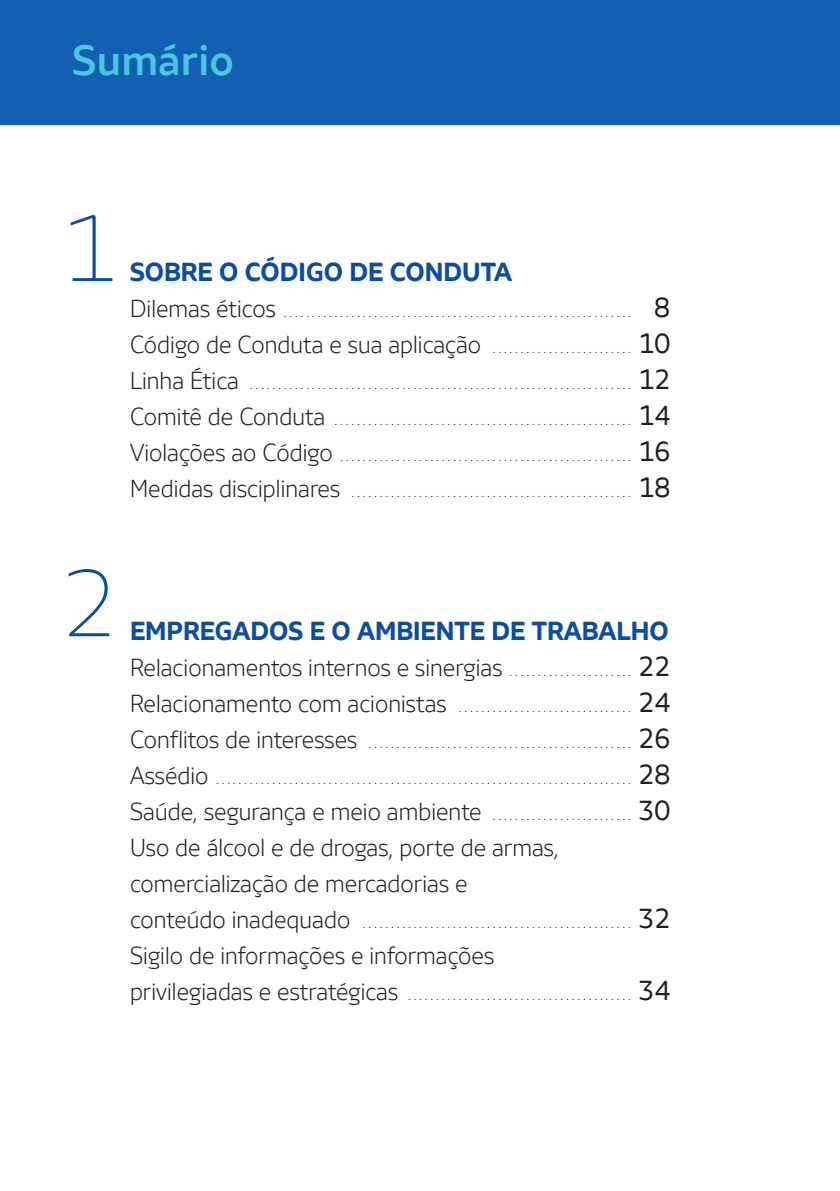
<style>
.page{position:relative;width:840px;height:1191px;background:#fff}
.page>*{position:absolute;margin:0;border:0;box-sizing:border-box;transform-origin:0 0}
.t1{font:100 96px "Votorantim Sans";color:#0d4da1}
.t2{font:500 42px "Votorantim Sans";color:#4cc6e0}
.t3{font:700 26px "Votorantim Sans";letter-spacing:-.025em;color:#0d4da1}
.t4{font:100 24px/36px "Votorantim Sans";color:#231f20;text-align:justify}
.s1{font-weight:300}
.s2{font-weight:400;font-size:28px}
</style>
<div class="page">
<div style="left:0;top:0;width:839px;height:125px;background:#1260b1"></div>
<h2 class="t2" style="left:72px;top:35px;width:163px">Sumário</h2>
<h1 class="t1" style="left:62px;top:196px;width:57px">1</h1>
<p class="t3" style="left:130px;top:256px;width:384px">SOBRE O CÓDIGO DE CONDUTA</p>
<p class="t4" style="left:130px;top:291px;width:542px"><span class="s1">Dilemas éticos</span> .............................................................. <span class="s2">8<br></span><span class="s1">Código de Conduta e sua aplicação</span> ......................... <span class="s2">10<br></span><span class="s1">Linha Ética</span> .................................................................... <span class="s2">12<br></span><span class="s1">Comitê de Conduta</span> ..................................................... <span class="s2">14<br></span><span class="s1">Violações ao Código</span> .................................................... <span class="s2">16<br></span><span class="s1">Medidas disciplinares</span> .................................................. <span class="s2">18</span></p>
<h1 class="t1" style="left:62px;top:551px;width:57px">2</h1>
<p class="t3" style="left:130px;top:615px;width:540px">eMPREGADOS E O AMBIENTE DE TRABALHO</p>
<p class="t4" style="left:130px;top:649px;width:542px;text-align:left"><span class="s1">Relacionamentos internos e sinergias</span> ...................... <span class="s2">22<br></span><span class="s1">Relacionamento com acionistas</span> ............................... <span class="s2">24<br></span><span class="s1">Conflitos de interesses</span> ............................................... <span class="s2">26<br></span><span class="s1">Assédio</span> .......................................................................... <span class="s2">28<br></span><span class="s1">Saúde, segurança e meio ambiente</span> ......................... <span class="s2">30<br></span><span class="s1">Uso de álcool e de drogas, porte de armas, comercialização de mercadorias e<br>conteúdo inadequado</span> ................................................ <span class="s2">32<br></span><span class="s1">Sigilo de informações e informações<br>privilegiadas e estratégicas</span> ........................................ <span class="s2">34</span></p>
</div>
